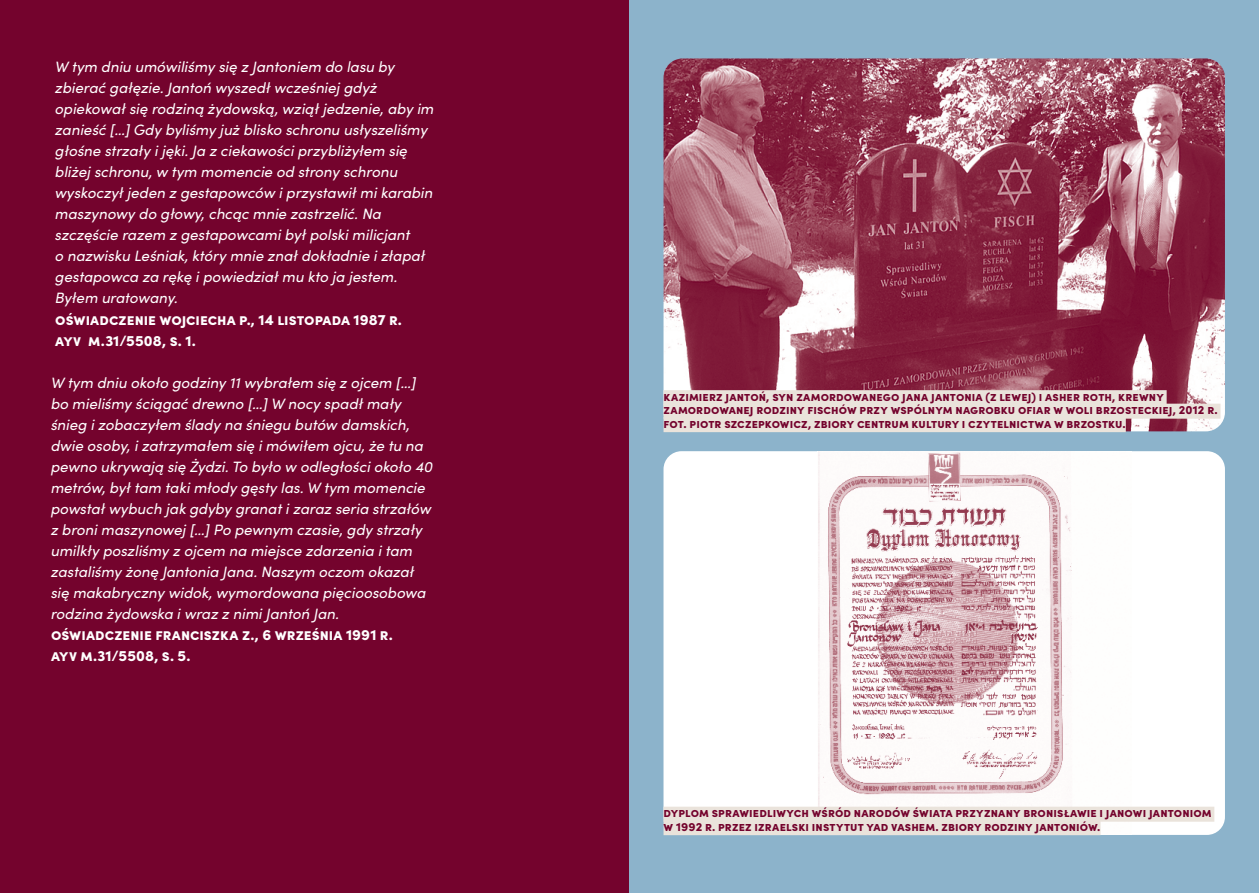
<style>
.page{position:relative;width:1259px;height:893px;background:#fff}
.page>*{position:absolute;margin:0;border:0;box-sizing:border-box;transform-origin:0 0}
.t1{font:italic 15px/21px "Sofia Pro";color:#fff}
.t2{font:900 15px/21px "Sofia Pro";letter-spacing:.005em;color:#fff}
.t3{font:900 12px/13.5px "Sofia Pro";letter-spacing:.01em;color:#74032d}
</style>
<div class="page">
<div style="left:0;top:0;width:629px;height:893px;background:#74032d"></div>
<div style="left:629px;top:0;width:630px;height:893px;background:#8cb3cb"></div>
<div style="left:663px;top:451px;width:562px;height:384px;background:#fff;border-radius:18px"></div>
<img style="left:818px;top:451px;width:313px;height:384px">
<div style="left:663px;top:807px;width:551px;height:15px;background:#eae3db"></div>
<div style="left:663px;top:820px;width:437px;height:15px;background:#eae3db"></div>
<img style="left:663px;top:58px;width:562px;height:373px">
<div style="left:663px;top:390px;width:503px;height:15px;background:#eae3db"></div>
<div style="left:663px;top:404px;width:557px;height:15px;background:#eae3db"></div>
<div style="left:663px;top:417px;width:462px;height:15px;background:#eae3db"></div>
<p class="t1" style="left:55px;top:56px;width:380px">W tym dniu umówiliśmy się z Jantoniem do lasu by zbierać gałęzie. Jantoń wyszedł wcześniej gdyż opiekował się rodziną żydowską, wziął jedzenie, aby im zanieść […] Gdy byliśmy już blisko schronu usłyszeliśmy głośne strzały i jęki. Ja z ciekawości przybliżyłem się bliżej schronu, w tym momencie od strony schronu wyskoczył jeden z gestapowców i przystawił mi karabin maszynowy do głowy, chcąc mnie zastrzelić. Na szczęście razem z gestapowcami był polski milicjant<br>o nazwisku Leśniak, który mnie znał dokładnie i złapał gestapowca za rękę i powiedział mu kto ja jestem.<br>Byłem uratowany.</p>
<p class="t2" style="left:55px;top:307px;width:348px">OŚWIADCZENIE WOJCIECHA P., 14 LISTOPADA 1987 R.<br>AYV M.31/5508, S. 1.</p>
<p class="t1" style="left:51px;top:371px;width:383px">W tym dniu około godziny 11 wybrałem się z ojcem […] bo mieliśmy ściągać drewno […] W nocy spadł mały śnieg i zobaczyłem ślady na śniegu butów damskich, dwie osoby, i zatrzymałem się i mówiłem ojcu, że tu na pewno ukrywają się Żydzi. To było w odległości około 40 metrów, był tam taki młody gęsty las. W tym momencie powstał wybuch jak gdyby granat i zaraz seria strzałów z broni maszynowej […] Po pewnym czasie, gdy strzały umilkły poszliśmy z ojcem na miejsce zdarzenia i tam zastaliśmy żonę Jantonia Jana. Naszym oczom okazał się makabryczny widok, wymordowana pięcioosobowa rodzina żydowska i wraz z nimi Jantoń Jan.</p>
<p class="t2" style="left:51px;top:622px;width:343px">OŚWIADCZENIE FRANCISZKA Z., 6 WRZEŚNIA 1991 R.<br>AYV M.31/5508, S. 5.</p>
<p class="t3" style="left:663px;top:389px;width:556px">KAZIMIERZ JANTOŃ, SYN ZAMORDOWANEGO JANA JANTONIA (Z LEWEJ) I ASHER ROTH, KREWNY<br>ZAMORDOWANEJ RODZINY FISCHÓW PRZY WSPÓLNYM NAGROBKU OFIAR W WOLI BRZOSTECKIEJ, 2012 R.<br>FOT. PIOTR SZCZEPKOWICZ, ZBIORY CENTRUM KULTURY I CZYTELNICTWA W BRZOSTKU.</p>
<p class="t3" style="left:663px;top:805px;width:549px">DYPLOM SPRAWIEDLIWYCH WŚRÓD NARODÓW ŚWIATA PRZYZNANY BRONISŁAWIE I JANOWI JANTONIOM<br>W 1992 R. PRZEZ IZRAELSKI INSTYTUT YAD VASHEM. ZBIORY RODZINY JANTONIÓW.</p>
</div>
